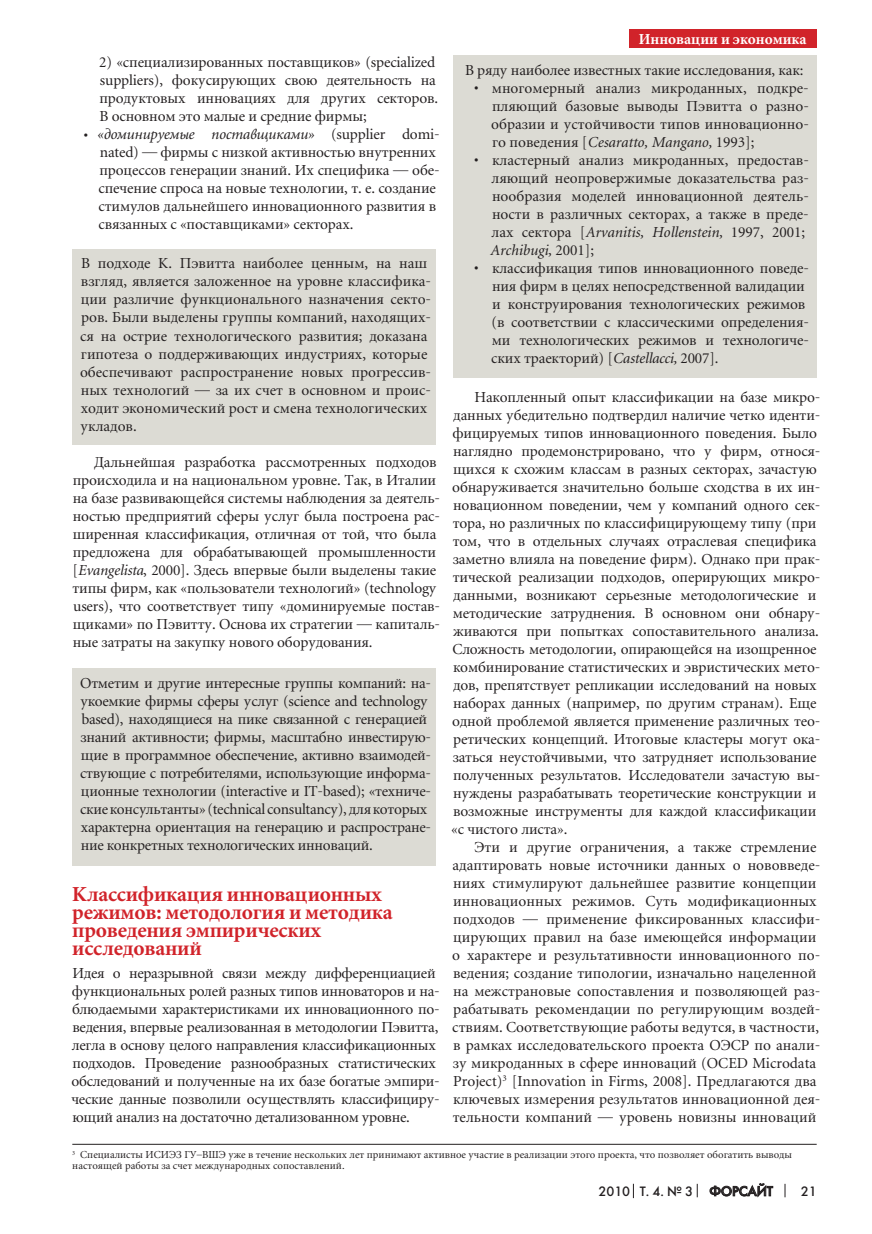
<style>
.page{position:relative;width:872px;height:1234px;background:#fff}
.page>*{position:absolute;margin:0;border:0;box-sizing:border-box;transform-origin:0 0}
.t1{font:700 21px/18px "Miniature";letter-spacing:-.01em;color:#d1232a}
.t2{font:15px/18px "Miniature";letter-spacing:-.01em;color:#231f20}
.t3{font:700 15px "Miniature";color:#fff}
.t4{font:13.5px "Futura Futuris C";color:#231f20}
.t5{font:10.5px/10.5px "Miniature";color:#231f20}
.s1{font-family:"Myriad Pro"}
.s2{font-style:italic}
</style>
<div class="page">
<svg style="left:697px;top:1183px;width:1px;height:13px"></svg>
<svg style="left:784px;top:1183px;width:1px;height:13px"></svg>
<svg style="left:709px;top:1183px;width:64px;height:14px"></svg>
<div style="left:628px;top:30px;width:188px;height:18px;background:#d1232a"></div>
<svg style="left:633px;top:1183px;width:1px;height:14px"></svg>
<div style="left:453px;top:55px;width:363px;height:322px;background:#dcdbd4"></div>
<div style="left:72px;top:668px;width:364px;height:197px;background:#dcdbd4"></div>
<hr style="left:72px;top:1143px;width:744px;height:1px;background:#231f20">
<div style="left:72px;top:249px;width:364px;height:195px;background:#dcdbd4"></div>
<p class="t2" style="left:99px;top:53px;width:340px">2) «специализированных поставщиков» (specialized suppliers), фокусирующих свою деятельность на продуктовых инновациях для других секторов.<br>В основном это малые и средние фирмы;</p>
<p class="t2" style="left:99px;top:125px;width:342px;text-indent:-15px"><span class="s1">•</span> <span class="s2">«доминируемые поставщиками»</span> (supplier domi&shy;nated) — фирмы с низкой активностью внутренних процессов генерации знаний. Их специфика — обе&shy;спечение спроса на новые технологии, т. е. создание стимулов дальнейшего инновационного развития в связанных с «поставщиками» секторах.</p>
<p class="t2" style="left:80px;top:255px;width:353px">В подходе К. Пэвитта наиболее ценным, на наш взгляд, является заложенное на уровне классифика&shy;ции различие функционального назначения секто&shy;ров. Были выделены группы компаний, находящих&shy;ся на острие технологического развития; доказана гипотеза о поддерживающих индустриях, которые обеспечивают распространение новых прогрессив&shy;ных технологий — за их счет в основном и проис&shy;ходит экономический рост и смена технологических укладов.</p>
<p class="t2" style="left:72px;top:453px;width:369px;text-indent:22px">Дальнейшая разработка рассмотренных подходов происходила и на национальном уровне. Так, в Италии на базе развивающейся системы наблюдения за деятель&shy;ностью предприятий сферы услуг была построена рас&shy;ширенная классификация, отличная от той, что была предложена для обрабатывающей промышленности [<span class="s2">Evangelista</span>, 2000]. Здесь впервые были выделены такие типы фирм, как «пользователи технологий» (technology users), что соответствует типу «доминируемые постав&shy;щиками» по Пэвитту. Основа их стратегии — капиталь&shy;ные затраты на закупку нового оборудования.</p>
<p class="t2" style="left:80px;top:674px;width:352px">Отметим и другие интересные группы компаний: на&shy;укоемкие фирмы сферы услуг (science and technology based), находящиеся на пике связанной с генерацией знаний активности; фирмы, масштабно инвестирую&shy;щие в программное обеспечение, активно взаимодей&shy;ствующие с потребителями, использующие информа&shy;ционные технологии (interactive и IT-based); «техниче&shy;ские консультанты» (technical consultancy), для которых характерна ориентация на генерацию и распростране&shy;ние конкретных технологических инноваций.</p>
<h1 class="t1" style="left:72px;top:885px;width:322px">Классификация инновационных режимов: методология и методика проведения эмпирических исследований</h1>
<p class="t2" style="left:71px;top:964px;width:370px">Идея о неразрывной связи между дифференциацией функциональных ролей разных типов инноваторов и на&shy;блюдаемыми характеристиками их инновационного по&shy;ведения, впервые реализованная в методологии Пэвитта, легла в основу целого направления классификационных подходов. Проведение разнообразных статистических обследований и полученные на их базе богатые эмпири&shy;ческие данные позволили осуществлять классифициру&shy;ющий анализ на достаточно детализованном уровне.</p>
<p class="t3" style="left:639px;top:31px;width:169px">Инновации и экономика</p>
<p class="t2" style="left:465px;top:62px;width:340px">В ряду наиболее известных такие исследования, как:</p>
<p class="t2" style="left:491px;top:80px;width:319px;text-indent:-17px">• многомерный анализ микроданных, подкре&shy;пляющий базовые выводы Пэвитта о разно&shy;образии и устойчивости типов инновационно&shy;го поведения [<span class="s2">Cesaratto, Mangano,</span> 1993];</p>
<p class="t2" style="left:490px;top:152px;width:320px;text-indent:-16px">• кластерный анализ микроданных, предостав&shy;ляющий неопровержимые доказательства раз&shy;нообразия моделей инновационной деятель&shy;ности в различных секторах, а также в преде&shy;лах сектора [<span class="s2">Arvanitis, Hollenstein,</span> 1997, 2001; <span class="s2">Archibugi,</span> 2001];</p>
<p class="t2" style="left:491px;top:260px;width:319px;text-indent:-17px">• классификация типов инновационного поведе&shy;ния фирм в целях непосредственной валидации и конструирования технологических режимов (в соответствии с классическими определения&shy;ми технологических режимов и технологиче&shy;ских траекторий) [<span class="s2">Castellacci,</span> 2007].</p>
<p class="t2" style="left:451px;top:388px;width:371px;text-indent:23px">Накопленный опыт классификации на базе микро&shy;данных убедительно подтвердил наличие четко иденти&shy;фицируемых типов инновационного поведения. Было наглядно продемонстрировано, что у фирм, относя&shy;щихся к схожим классам в разных секторах, зачастую обнаруживается значительно больше сходства в их ин&shy;новационном поведении, чем у компаний одного сек&shy;тора, но различных по классифицирующему типу (при том, что в отдельных случаях отраслевая специфика заметно влияла на поведение фирм). Однако при прак&shy;тической реализации подходов, оперирующих микро&shy;данными, возникают серьезные методологические и методические затруднения. В основном они обнару&shy;живаются при попытках сопоставительного анализа.<br>Сложность методологии, опирающейся на изощренное комбинирование статистических и эвристических мето&shy;дов, препятствует репликации исследований на новых наборах данных (например, по другим странам). Еще одной проблемой является применение различных тео&shy;ретических концепций. Итоговые кластеры могут ока&shy;заться неустойчивыми, что затрудняет использование полученных результатов. Исследователи зачастую вы&shy;нуждены разрабатывать теоретические конструкции и возможные инструменты для каждой классификации «с чистого листа».</p>
<p class="t2" style="left:452px;top:838px;width:370px;text-indent:22px">Эти и другие ограничения, а также стремление адаптировать новые источники данных о нововведе&shy;ниях стимулируют дальнейшее развитие концепции инновационных режимов. Суть модификационных подходов — применение фиксированных классифи&shy;цирующих правил на базе имеющейся информации о характере и результативности инновационного по&shy;ведения; создание типологии, изначально нацеленной на межстрановые сопоставления и позволяющей раз&shy;рабатывать рекомендации по регулирующим воздей&shy;ствиям. Соответствующие работы ведутся, в частности, в рамках исследовательского проекта ОЭСР по анали&shy;зу микроданных в сфере инноваций (OCED Microdata Projeсt)<sup>3</sup> [Innovation in Firms, 2008]. Предлагаются два ключевых измерения результатов инновационной дея&shy;тельности компаний — уровень новизны инноваций</p>
<p class="t5" style="left:72px;top:1149px;width:721px"><sup>3</sup> Специалисты ИСИЭЗ ГУ–ВШЭ уже в течение нескольких лет принимают активное участие в реализации этого проекта, что позволяет обогатить выводы настоящей работы за счет международных сопоставлений.</p>
<p class="t4" style="left:598px;top:1182px;width:176px">2010 Т. 4. № 3 Форсайт</p>
<p class="t4" style="left:801px;top:1182px;width:17px">21</p>
</div>
